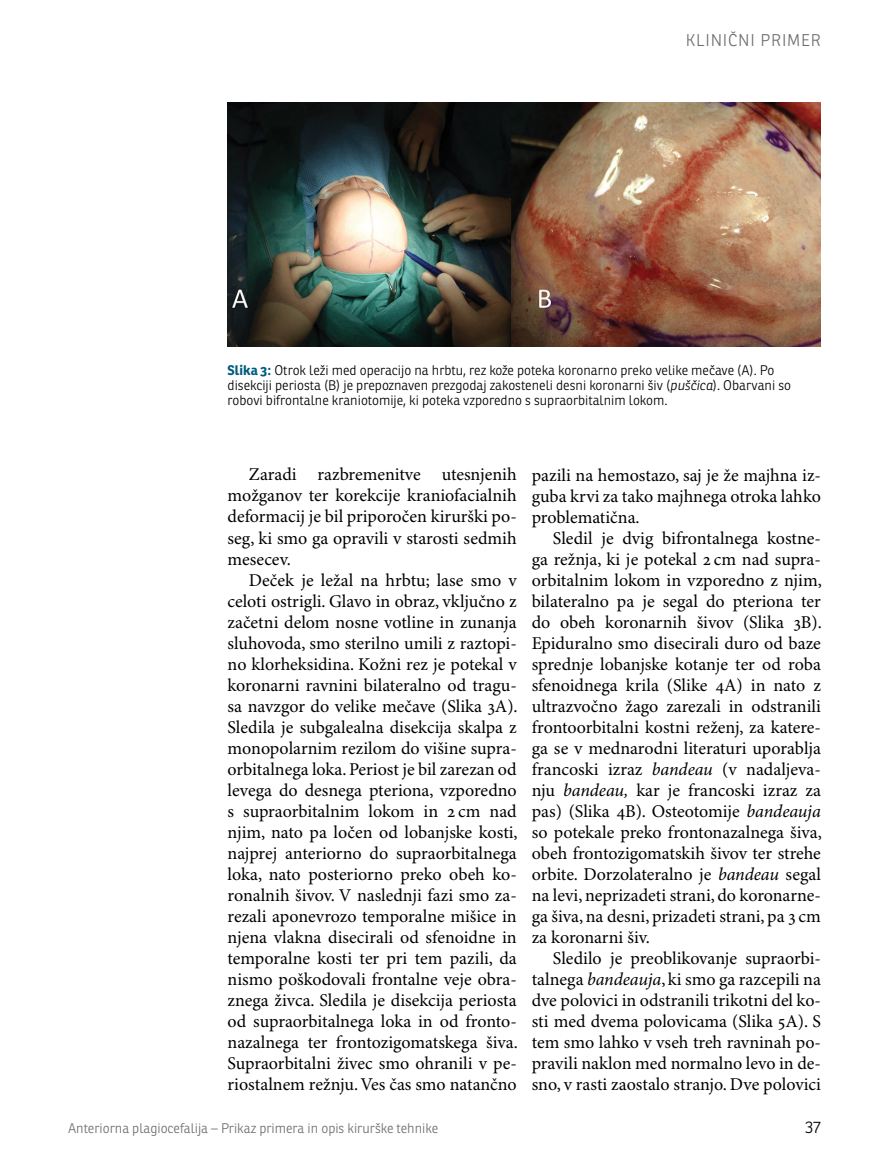
<style>
.page{position:relative;width:872px;height:1166px;background:#fff}
.page>*{position:absolute;margin:0;border:0;box-sizing:border-box;transform-origin:0 0}
.t1{font:18px/21px "Minion Pro";color:#000;text-align:justify}
.t2{font:300 16.5px "Ronnia";letter-spacing:.05em;color:#6d6e71}
.t3{font:300 16.5px "Ronnia";color:#000}
.t4{font:300 13.5px/15px "Ronnia";color:#000}
.t5{font:300 13.5px "Ronnia";color:#6d6e71}
.s1{font-weight:700;color:#005b7f}
.s2{font-style:italic}
</style>
<div class="page">
<img style="left:227px;top:102px;width:594px;height:244px">
<p class="t2" style="left:686px;top:30px;width:136px">Klin ičn i primer</p>
<p class="t4" style="left:227px;top:363px;width:565px"><span class="s1">Slika 3:</span> Otrok leži med operacijo na hrbtu, rez kože poteka koronarno preko velike mečave (A). Po disekciji periosta (B) je prepoznaven prezgodaj zakosteneli desni koronarni šiv (<span class="s2">puščica</span>). Obarvani so robovi bifrontalne kraniotomije, ki poteka vzporedno s supraorbitalnim lokom.</p>
<p class="t1" style="left:227px;top:465px;width:291px;text-indent:21px">Zaradi razbremenitve utesnjenih možganov ter korekcije kraniofacialnih deformacij je bil priporočen kirurški po&shy;seg, ki smo ga opravili v starosti sedmih mesecev.</p>
<p class="t1" style="left:227px;top:570px;width:292px;text-indent:21px">Deček je ležal na hrbtu; lase smo v celoti ostrigli. Glavo in obraz, vključno z začetni delom nosne votline in zunanja sluhovoda, smo sterilno umili z raztopi&shy;no klorheksidina. Kožni rez je potekal v koronarni ravnini bilateralno od tragu&shy;sa navzgor do velike mečave (Slika 3A).<br>Sledila je subgalealna disekcija skalpa z monopolarnim rezilom do višine supra&shy;orbitalnega loka. Periost je bil zarezan od levega do desnega pteriona, vzporedno s supraorbitalnim lokom in 2 cm nad njim, nato pa ločen od lobanjske kosti, najprej anteriorno do supraorbitalnega loka, nato posteriorno preko obeh ko&shy;ronalnih šivov. V naslednji fazi smo za&shy;rezali aponevrozo temporalne mišice in njena vlakna disecirali od sfenoidne in temporalne kosti ter pri tem pazili, da nismo poškodovali frontalne veje obra&shy;znega živca. Sledila je disekcija periosta od supraorbitalnega loka in od fronto&shy;nazalnega ter frontozigomatskega šiva.<br>Supraorbitalni živec smo ohranili v pe&shy;riostalnem režnju. Ves čas smo natančno</p>
<p class="t1" style="left:532px;top:465px;width:291px">pazili na hemostazo, saj je že majhna iz&shy;guba krvi za tako majhnega otroka lahko problematična.</p>
<p class="t1" style="left:532px;top:528px;width:292px;text-indent:21px">Sledil je dvig bifrontalnega kostne&shy;ga režnja, ki je potekal 2 cm nad supra&shy;orbitalnim lokom in vzporedno z njim, bilateralno pa je segal do pteriona ter do obeh koronarnih šivov (Slika 3B).<br>Epiduralno smo disecirali duro od baze sprednje lobanjske kotanje ter od roba sfenoidnega krila (Slike 4A) in nato z ultrazvočno žago zarezali in odstranili frontoorbitalni kostni reženj, za katere&shy;ga se v mednarodni literaturi uporablja francoski izraz <span class="s2">bandeau</span> (v nadaljeva&shy;nju <span class="s2">bandeau,</span> kar je francoski izraz za pas) (Slika 4B). Osteotomije <span class="s2">bandeauja </span>so potekale preko frontonazalnega šiva, obeh frontozigomatskih šivov ter strehe orbite. Dorzolateralno je <span class="s2">bandeau</span> segal na levi, neprizadeti strani, do koronarne&shy;ga šiva, na desni, prizadeti strani, pa 3 cm za koronarni šiv.</p>
<p class="t1" style="left:532px;top:948px;width:291px;text-indent:21px">Sledilo je preoblikovanje supraorbi&shy;talnega <span class="s2">bandeauja</span>, ki smo ga razcepili na dve polovici in odstranili trikotni del ko&shy;sti med dvema polovicama (Slika 5A). S tem smo lahko v vseh treh ravninah po&shy;pravili naklon med normalno levo in de&shy;sno, v rasti zaostalo stranjo. Dve polovici</p>
<p class="t5" style="left:68px;top:1119px;width:371px">Anteriorna plagiocefalija – Prikaz primera in opis kirurške tehnike</p>
<p class="t3" style="left:805px;top:1116px;width:17px">37</p>
</div>
